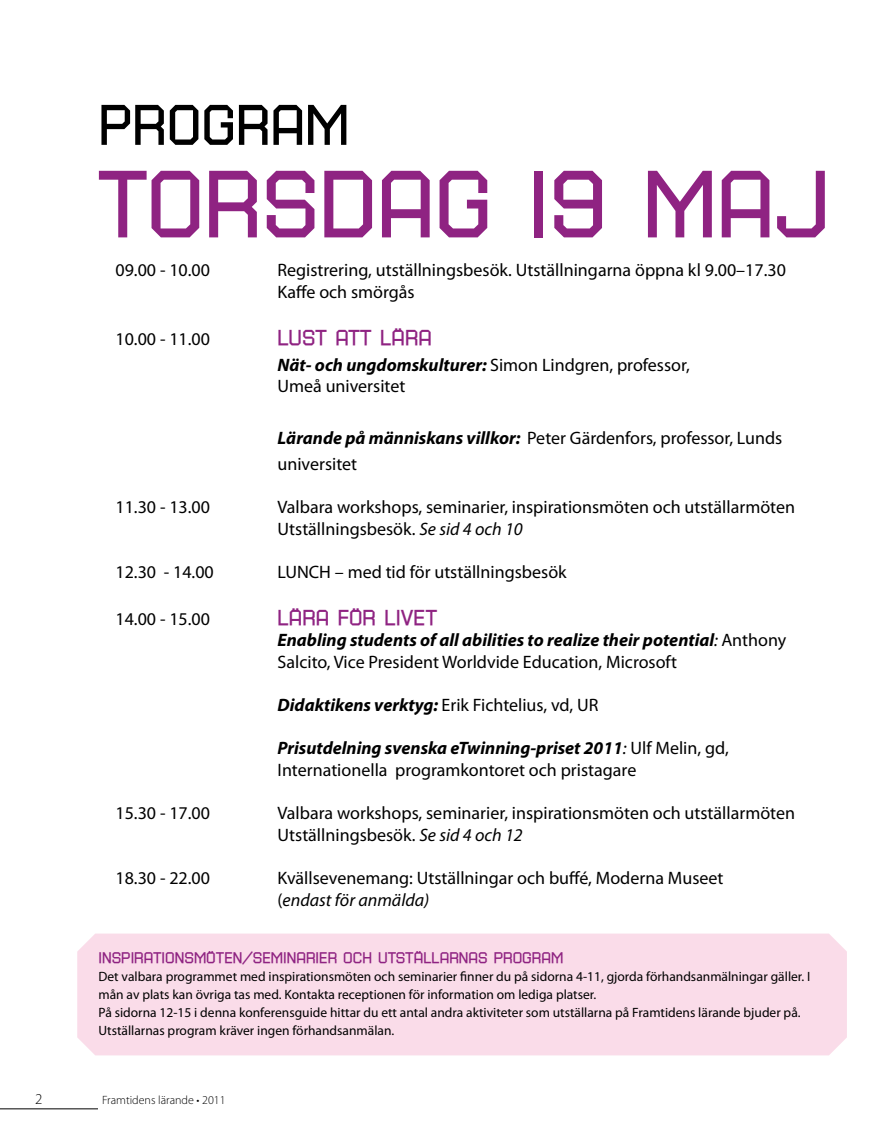
<style>
.page{position:relative;width:893px;height:1127px;background:#fff}
.page>*{position:absolute;margin:0;border:0;box-sizing:border-box;transform-origin:0 0}
.t1{font:90px "Square 45";color:#8f2382}
.t2{font:54px "Square 45";color:#000}
.t3{font:21px "Square 45";color:#8f2382}
.t4{font:18px/21.6px "Myriad Pro";color:#000}
.t5{font:15px "Square 45";color:#8f2382}
.t6{font:300 15px "Myriad Pro";color:#000}
.t7{font:13.5px/18px "Myriad Pro";color:#000}
.t8{font:300 12px "Myriad Pro";color:#000}
.s1{font-weight:700;font-style:italic}
.s2{font-style:italic}
</style>
<div class="page">
<hr style="left:0;top:1108px;width:98px;height:1px;background:#000">
<div style="left:77px;top:933px;width:770px;height:122px;background:#fadce9"></div>
<h2 class="t2" style="left:99px;top:91px;width:252px">PROGRAM</h2>
<h1 class="t1" style="left:97px;top:148px;width:734px">TORSDAG 19 MAJ</h1>
<p class="t4" style="left:116px;top:259px;width:96px">09.00 - 10.00</p>
<p class="t4" style="left:278px;top:259px;width:510px">Registrering, utställningsbesök. Utställningarna öppna kl 9.00–17.30<br>Kaffe och smörgås</p>
<p class="t4" style="left:116px;top:328px;width:96px">10.00 - 11.00</p>
<p class="t3" style="left:278px;top:324px;width:156px">LUST ATT LÄRA</p>
<p class="t4" style="left:278px;top:354px;width:414px"><span class="s1">Nät- och ungdomskulturer:</span> Simon Lindgren, professor,<br>Umeå universitet</p>
<p class="t4" style="left:278px;top:425px;width:506px;line-height:25.8px"><span class="s1">Lärande på människans villkor:</span> Peter Gärdenfors, professor, Lunds universitet</p>
<p class="t4" style="left:116px;top:496px;width:96px">11.30 - 13.00</p>
<p class="t4" style="left:278px;top:496px;width:519px">Valbara workshops, seminarier, inspirationsmöten och utställarmöten<br>Utställningsbesök. <span class="s2">Se sid 4 och 10</span></p>
<p class="t4" style="left:116px;top:561px;width:100px">12.30 - 14.00</p>
<p class="t4" style="left:278px;top:561px;width:291px">LUNCH – med tid för utställningsbesök</p>
<p class="t4" style="left:116px;top:607px;width:96px">14.00 - 15.00</p>
<p class="t3" style="left:278px;top:604px;width:161px">LÄRA FÖR LIVET</p>
<p class="t4" style="left:278px;top:629px;width:510px"><span class="s1">Enabling students of all abilities to realize their potential</span><span class="s2">:</span> Anthony<br>Salcito, Vice President Worldvide Education, Microsoft</p>
<p class="t4" style="left:278px;top:694px;width:322px"><span class="s1">Didaktikens verktyg:</span> Erik Fichtelius, vd, UR</p>
<p class="t4" style="left:278px;top:737px;width:453px"><span class="s1">Prisutdelning svenska eTwinning-priset 2011</span><span class="s2">:</span> Ulf Melin, gd,<br>Internationella programkontoret och pristagare</p>
<p class="t4" style="left:116px;top:802px;width:96px">15.30 - 17.00</p>
<p class="t4" style="left:278px;top:802px;width:519px">Valbara workshops, seminarier, inspirationsmöten och utställarmöten<br>Utställningsbesök. <span class="s2">Se sid 4 och 12</span></p>
<p class="t4" style="left:116px;top:867px;width:96px">18.30 - 22.00</p>
<p class="t4" style="left:278px;top:867px;width:447px">Kvällsevenemang: Utställningar och buffé, Moderna Museet (<span class="s2">endast för anmälda)</span></p>
<p class="t5" style="left:99px;top:948px;width:22px">INSPIRATI</p>
<p class="t5" style="left:165px;top:948px;width:141px">ONSMÖTEN/SEMINARIER</p>
<p class="t5" style="left:343px;top:948px;width:220px">OCH UTSTÄLLARNAS PROGRAM</p>
<p class="t7" style="left:99px;top:967px;width:713px">Det valbara programmet med inspirationsmöten och seminarier finner du på sidorna 4-11, gjorda förhandsanmälningar gäller. I mån av plats kan övriga tas med. Kontakta receptionen för information om lediga platser.<br>På sidorna 12-15 i denna konferensguide hittar du ett antal andra aktiviteter som utställarna på Framtidens lärande bjuder på.<br>Utställarnas program kräver ingen förhandsanmälan.</p>
<p class="t6" style="left:35px;top:1090px;width:9px">2</p>
<p class="t8" style="left:102px;top:1093px;width:125px">Framtidens lärande • 2011</p>
</div>
